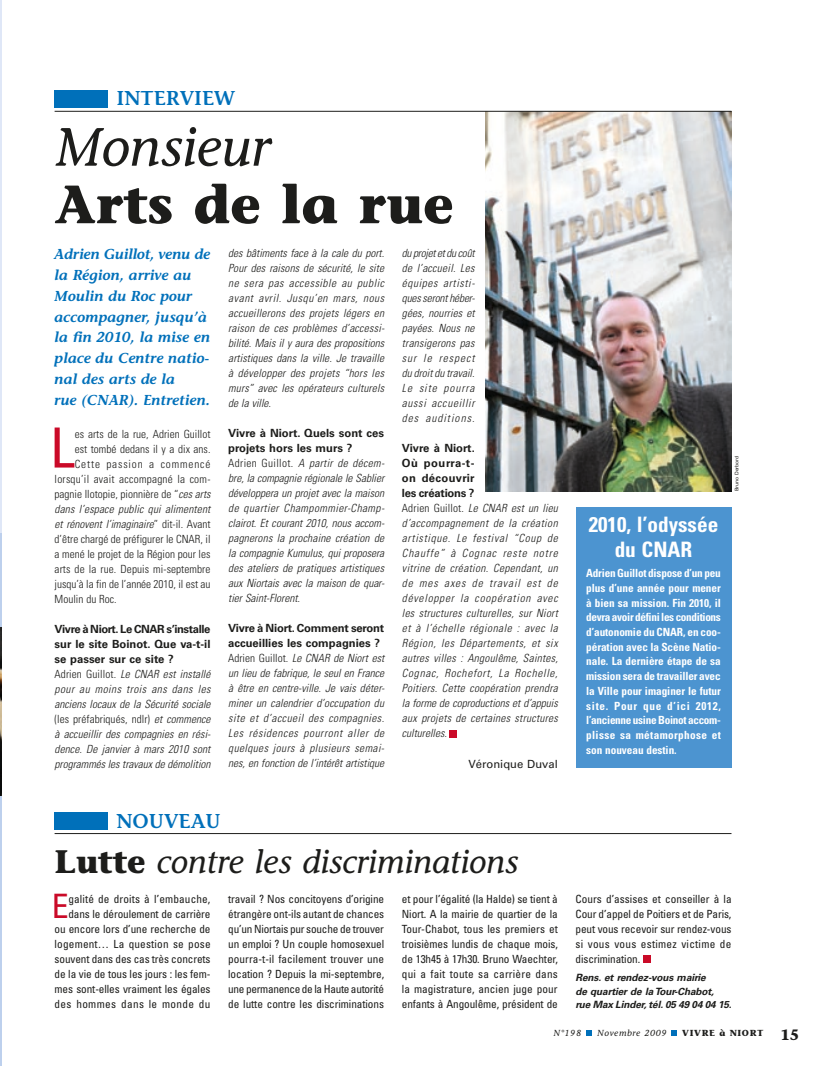
<style>
.page{position:relative;width:818px;height:1066px;background:#fff}
.page>*{position:absolute;margin:0;border:0;box-sizing:border-box;transform-origin:0 0}
.t1{font:condensed 55.5px "Univers";color:#ca0a28}
.t2{font:700 53.75px "Stone Informal";color:#1d1d1b}
.t3{font:italic 53.75px "Stone Informal";color:#1d1d1b}
.t4{font:condensed 33.62px "Univers";color:#ca0a28}
.t5{font:italic 32.5px "Stone Informal";color:#1d1d1b}
.t6{font:700 condensed 21.25px/25px "Univers";color:#fff;text-align:center}
.t7{font:600 20px "Stone Informal";color:#0070ba}
.t8{font:italic 600 14.38px/21px "Stone Informal";color:#0070ba}
.t9{font:italic 300 condensed 11.25px/15px "Univers";letter-spacing:.015em;color:#1d1d1b}
.t10{font:condensed 11.25px/15px "Univers";letter-spacing:-.01em;color:#1d1d1b;text-align:justify}
.t11{font:italic 300 condensed 11.25px/15px "Univers";letter-spacing:.035em;color:#1d1d1b}
.t12{font:700 condensed 11.25px/14.8px "Univers";letter-spacing:-.005em;color:#fff;text-align:justify}
.t13{font:300 condensed 11.25px "Univers";color:#1d1d1b}
.t14{font:300 condensed 11.25px "Univers";letter-spacing:.025em;color:#1d1d1b}
.t15{font:300 condensed 11.25px "Univers";letter-spacing:.075em;color:#1d1d1b}
.t16{font:11.25px "Univers";color:#1d1d1b}
.t17{font:italic 700 10px/13.8px "Univers";letter-spacing:-.01em;color:#1d1d1b}
.t18{font:italic 8.75px "Stone Informal";letter-spacing:.075em;color:#1d1d1b}
.t19{font:700 8.75px "Stone Informal";letter-spacing:.075em;color:#1d1d1b}
.t20{font:5px "Univers";color:#1d1d1b}
.s1{font-style:italic}
.s2{font-style:normal}
.s3{font-weight:700;font-style:normal;font-stretch:normal}
.s4{font-weight:700;font-style:normal}
.s5{font-size:15px}
</style>
<div class="page">
<hr style="left:0;top:0;width:1px;height:533px;background:#dfe7f7">
<hr style="left:0;top:533px;width:1px;height:533px;background:#bdd0ed">
<svg style="left:587px;top:1031px;width:5px;height:5px"></svg>
<svg style="left:672px;top:1031px;width:5px;height:5px"></svg>
<div style="left:450px;top:730px;width:7px;height:8px;background:#ca0a28"></div>
<div style="left:643px;top:955px;width:7px;height:8px;background:#ca0a28"></div>
<div style="left:55px;top:812px;width:53px;height:18px;background:#0070ba"></div>
<hr style="left:55px;top:833px;width:676px;height:1px;background:#1d1d1b">
<img style="left:485px;top:112px;width:246px;height:379px">
<img style="left:0;top:627px;width:1px;height:169px">
<div style="left:575px;top:507px;width:156px;height:261px;background:#4c94d0"></div>
<div style="left:55px;top:90px;width:53px;height:18px;background:#0070ba"></div>
<hr style="left:55px;top:111px;width:676px;height:1px;background:#1d1d1b">
<h3 class="t7" style="left:117px;top:86px;width:13px">INTERVIE</h3>
<h3 class="t7" style="left:214px;top:86px;width:23px">W</h3>
<h2 class="t3" style="left:55px;top:115px;width:217px">Monsieur</h2>
<h2 class="t2" style="left:55px;top:171px;width:400px">Arts de la rue</h2>
<p class="t8" style="left:55px;top:243px;width:157px">Adrien Guillot, venu de la Région, arrive au<br>Moulin du Roc pour accompagner, jusqu’à la fin 2010, la mise en place du Centre natio&shy;nal des arts de la<br>rue (CNAR). Entretien.</p>
<h1 class="t1" style="left:50px;top:413px;width:26px">L</h1>
<p class="t13" style="left:75px;top:427px;width:137px">es arts de la rue, Adrien Guillot</p>
<p class="t13" style="left:75px;top:442px;width:137px">est tombé dedans il y a dix ans.</p>
<p class="t15" style="left:75px;top:457px;width:137px">Cette passion a commencé</p>
<p class="t14" style="left:55px;top:472px;width:157px">lorsqu’il avait accompagné la com-</p>
<p class="t13" style="left:55px;top:487px;width:157px">pagnie Ilotopie, pionnière de “<span class="s1">ces arts</span></p>
<p class="t9" style="left:55px;top:501px;width:157px">dans l’espace public qui alimentent</p>
<p class="t9" style="left:55px;top:516px;width:157px">et rénovent l’imaginaire<span class="s2">” dit-il. Avant</span></p>
<p class="t13" style="left:55px;top:532px;width:157px">d’être chargé de préfigurer le CNAR, il</p>
<p class="t13" style="left:55px;top:547px;width:157px">a mené le projet de la Région pour les</p>
<p class="t13" style="left:55px;top:562px;width:157px">arts de la rue. Depuis mi-septembre</p>
<p class="t13" style="left:55px;top:577px;width:157px">jusqu’à la fin de l’année 2010, il est au</p>
<p class="t13" style="left:55px;top:592px;width:64px">Moulin du Roc.</p>
<p class="t9" style="left:55px;top:621px;width:158px"><span class="s3">Vivre à Niort. Le CNAR s’installe sur le site Boinot. Que va-t-il se passer sur ce site ?<br></span><span class="s2">Adrien Guillot.</span> Le CNAR est installé pour au moins trois ans dans les anciens locaux de la Sécurité sociale <span class="s2">(les préfabriqués, ndlr)</span> et commence à accueillir des compagnies en rési&shy;dence. De janvier à mars 2010 sont programmés les travaux de démolition</p>
<p class="t9" style="left:228px;top:246px;width:157px;text-align:justify">des bâtiments face à la cale du port.<br>Pour des raisons de sécurité, le site ne sera pas accessible au public avant avril. Jusqu’en mars, nous accueillerons des projets légers en raison de ces problèmes d’accessi&shy;bilité. Mais il y aura des propositions artistiques dans la ville. Je travaille à développer des projets “hors les murs” avec les opérateurs culturels de la ville.</p>
<p class="t9" style="left:228px;top:426px;width:157px"><span class="s3">Vivre à Niort. Quels sont ces projets hors les murs ?<br></span><span class="s2">Adrien Guillot.</span> A partir de décem&shy;bre, la compagnie régionale le Sablier développera un projet avec la maison de quartier Champommier-Champ&shy;clairot. Et courant 2010, nous accom&shy;pagnerons la prochaine création de la compagnie Kumulus, qui proposera des ateliers de pratiques artistiques aux Niortais avec la maison de quar&shy;tier Saint-Florent.</p>
<p class="t9" style="left:228px;top:621px;width:158px"><span class="s3">Vivre à Niort. Comment seront accueillies les compagnies ?<br></span><span class="s2">Adrien Guillot.</span> Le CNAR de Niort est un lieu de fabrique, le seul en France à être en centre-ville. Je vais déter&shy;miner un calendrier d’occupation du site et d’accueil des compagnies.<br>Les résidences pourront aller de quelques jours à plusieurs semai&shy;nes, en fonction de l’intérêt artistique</p>
<p class="t9" style="left:402px;top:246px;width:74px;text-align:justify">du projet et du coût de l’accueil. Les équipes artisti&shy;ques seront héber&shy;gées, nourries et payées. Nous ne transigerons pas sur le respect du droit du travail.<br>Le site pourra aussi accueillir des auditions.</p>
<p class="t11" style="left:402px;top:441px;width:158px"><span class="s3">Vivre à Niort.<br>Où pourra-t-<br>on découvrir<br>les créations ?<br></span><span class="s2">Adrien Guillot.</span> Le CNAR est un lieu d’accompagnement de la création artistique. Le festival “Coup de<br>Chauffe” à Cognac reste notre vitrine de création. Cependant, un de mes axes de travail est de développer la coopération avec les structures culturelles, sur Niort et à l’échelle régionale : avec la<br>Région, les Départements, et six autres villes : Angoulême, Saintes,<br>Cognac, Rochefort, La Rochelle,<br>Poitiers. Cette coopération prendra la forme de coproductions et d’appuis aux projets de certaines structures culturelles.</p>
<p class="t16" style="left:468px;top:757px;width:91px">Véronique Duval</p>
<h3 class="t7" style="left:117px;top:809px;width:106px">NOUVEAU</h3>
<h3 class="t5" style="left:55px;top:842px;width:465px"><span class="s4">Lutte</span> contre les discriminations</h3>
<h3 class="t6" style="left:589px;top:512px;width:131px">2010, l’odyssée du CNAR</h3>
<p class="t12" style="left:586px;top:566px;width:136px">Adrien Guillot dispose d’un peu plus d’une année pour mener à bien sa mission. Fin 2010, il devra avoir défini les conditions d’autonomie du CNAR, en coo&shy;pération avec la Scène Natio&shy;nale. La dernière étape de sa mission sera de travailler avec la Ville pour imaginer le futur site. Pour que d’ici 2012, l’ancienne usine Boinot accom&shy;plisse sa métamorphose et son nouveau destin.</p>
<p class="t20" style="left:734px;top:491px;width:37px;rotate:-90deg">Bruno Derbord</p>
<h3 class="t4" style="left:52px;top:884px;width:18px">E</h3>
<p class="t10" style="left:55px;top:891px;width:157px;text-align:right">galité de droits à l’embauche, dans le déroulement de carrière ou encore lors d’une recherche de logement… La question se pose souvent dans des cas très concrets de la vie de tous les jours : les fem&shy;mes sont-elles vraiment les égales des hommes dans le monde du</p>
<p class="t10" style="left:228px;top:891px;width:157px">travail ? Nos concitoyens d’origine étrangère ont-ils autant de chances qu’un Niortais pur souche de trouver un emploi ? Un couple homosexuel pourra-t-il facilement trouver une location ? Depuis la mi-septembre, une permanence de la Haute autorité de lutte contre les discriminations</p>
<p class="t10" style="left:402px;top:891px;width:157px">et pour l’égalité (la Halde) se tient à Niort. A la mairie de quartier de la Tour-Chabot, tous les premiers et troisièmes lundis de chaque mois, de 13h45 à 17h30. Bruno Waechter, qui a fait toute sa carrière dans la magistrature, ancien juge pour enfants à Angoulême, président de</p>
<p class="t10" style="left:575px;top:891px;width:158px">Cours d’assises et conseiller à la Cour d’appel de Poitiers et de Paris, peut vous recevoir sur rendez-vous si vous vous estimez victime de discrimination.</p>
<p class="t17" style="left:575px;top:970px;width:158px">Rens. et rendez-vous mairie<br>de quartier de la Tour-Chabot,<br>rue Max Linder, tél. 05 49 04 04 15.</p>
<p class="t18" style="left:553px;top:1028px;width:29px">N°198</p>
<p class="t18" style="left:597px;top:1028px;width:71px">Novembre 2009</p>
<p class="t19" style="left:682px;top:1027px;width:119px">Vivre à Niort <span class="s5">15</span></p>
</div>
